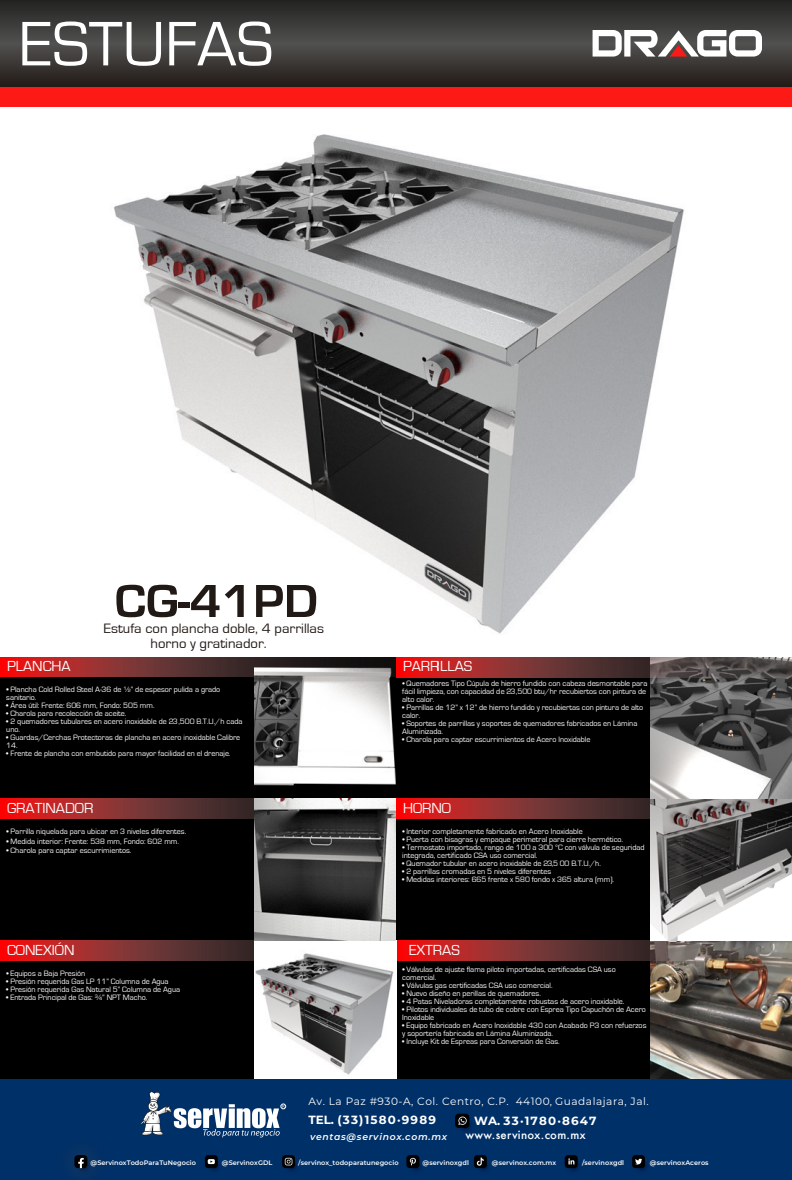
<style>
.page{position:relative;width:792px;height:1180px;background:#fff}
.page>*{position:absolute;margin:0;border:0;box-sizing:border-box;transform-origin:0 0}
.t1{font:65.1px "Eurostile";color:#fff}
.t2{font:700 48px "Eurostile";color:#211915;scale:1.05 1}
.t3{font:15px "Eurostile";color:#fff}
.t4{font:14px "Eurostile";color:#211915;scale:1.05 1}
.t5{font:700 11.9px "Montserrat";letter-spacing:.1em;color:#fff}
.t6{font:500 11.3px "Futura";letter-spacing:.025em;color:#fff}
.t7{font:10.6px "Montserrat";letter-spacing:.05em;color:#fff}
.t8{font:italic 600 9.2px "Montserrat";letter-spacing:.075em;color:#fff}
.t9{font:8px/8px "Eurostile";letter-spacing:-.005em;color:#fff}
.t10{font:600 6.5px "Montserrat";letter-spacing:.005em;color:#fff}
</style>
<div class="page">
<div style="left:0;top:0;width:792px;height:1082px;background:#000"></div>
<svg style="left:0;top:0;width:792px;height:87px;background:#383634"></svg>
<div style="left:0;top:107px;width:792px;height:550px;background:#fff"></div>
<svg style="left:593px;top:30px;width:169px;height:27px;background:#aea9a8"></svg>
<div style="left:0;top:87px;width:792px;height:20px;background:#fd1a16"></div>
<svg style="left:0;top:657px;width:396px;height:20px;background:#832929"></svg>
<img style="left:650px;top:677px;width:142px;height:403px">
<svg style="left:396px;top:941px;width:396px;height:19px;background:#824341"></svg>
<svg style="left:396px;top:799px;width:254px;height:20px;background:#892a2a"></svg>
<svg style="left:396px;top:657px;width:396px;height:20px;background:#783838"></svg>
<svg style="left:650px;top:799px;width:142px;height:142px;background:#939291"></svg>
<svg style="left:0;top:799px;width:254px;height:20px;background:#892a2a"></svg>
<svg style="left:0;top:941px;width:254px;height:19px;background:#892a2a"></svg>
<img style="left:254px;top:801px;width:142px;height:279px">
<img style="left:114px;top:134px;width:570px;height:500px">
<img style="left:254px;top:659px;width:142px;height:142px">
<div style="left:0;top:1080px;width:792px;height:99px;background:#003068"></div>
<svg style="left:455px;top:1115px;width:21px;height:20px"></svg>
<div style="left:455px;top:1114px;width:14px;height:14px;background:#000;border-radius:4px"></div>
<svg style="left:458px;top:1117px;width:9px;height:8px"></svg>
<div style="left:38px;top:1118px;width:88px;height:62px;background:#003068"></div>
<svg style="left:205px;top:1156px;width:18px;height:19px"></svg>
<div style="left:205px;top:1155px;width:13px;height:13px;background:#000;border-radius:3px"></div>
<svg style="left:208px;top:1159px;width:7px;height:5px"></svg>
<svg style="left:282px;top:1156px;width:18px;height:19px"></svg>
<svg style="left:282px;top:1155px;width:13px;height:13px"></svg>
<svg style="left:285px;top:1158px;width:7px;height:7px"></svg>
<svg style="left:74px;top:1156px;width:19px;height:19px"></svg>
<svg style="left:74px;top:1155px;width:13px;height:13px"></svg>
<svg style="left:406px;top:1156px;width:19px;height:19px"></svg>
<div style="left:406px;top:1155px;width:13px;height:13px;background:#000;border-radius:3px"></div>
<svg style="left:410px;top:1158px;width:6px;height:8px"></svg>
<svg style="left:632px;top:1156px;width:19px;height:19px"></svg>
<div style="left:632px;top:1155px;width:13px;height:13px;background:#000;border-radius:3px"></div>
<svg style="left:635px;top:1159px;width:7px;height:6px"></svg>
<svg style="left:564px;top:1156px;width:19px;height:19px"></svg>
<div style="left:565px;top:1155px;width:13px;height:13px;background:#000;border-radius:3px"></div>
<svg style="left:568px;top:1158px;width:6px;height:6px"></svg>
<svg style="left:474px;top:1156px;width:19px;height:19px"></svg>
<div style="left:474px;top:1155px;width:13px;height:13px;background:#000;border-radius:3px"></div>
<svg style="left:477px;top:1158px;width:7px;height:8px"></svg>
<img style="left:136px;top:1113px;width:4px;height:12px">
<img style="left:134px;top:1125px;width:25px;height:18px">
<img style="left:140px;top:1137px;width:8px;height:2px">
<img style="left:148px;top:1137px;width:22px;height:5px">
<img style="left:148px;top:1085px;width:19px;height:4px">
<svg style="left:140px;top:1089px;width:146px;height:48px"></svg>
<h1 class="t1" style="left:20px;top:9px;width:255px">ESTUFAS</h1>
<h2 class="t2" style="left:115px;top:575px;width:195px">CG-41PD</h2>
<h3 class="t4" style="left:151px;top:636px;width:112px">horno y gratinador.</h3>
<h3 class="t4" style="left:104px;top:621px;width:211px">Estufa con plancha doble, 4 parrillas</h3>
<h3 class="t3" style="left:7px;top:658px;width:65px">PLANCHA</h3>
<h3 class="t3" style="left:403px;top:658px;width:71px">PARRILLAS</h3>
<p class="t9" style="left:6px;top:686px;width:216px">• Plancha Cold Rolled Steel A-36 de ½” de espesor pulida a grado sanitario.</p>
<p class="t9" style="left:6px;top:702px;width:150px">• Área útil: Frente: 606 mm, Fondo: 505 mm.</p>
<p class="t9" style="left:6px;top:710px;width:121px">• Charola para recolección de aceite.</p>
<p class="t9" style="left:6px;top:718px;width:238px">• 2 quemadores tubulares en acero inoxidable de 23,500 B.T.U./h cada uno.</p>
<p class="t9" style="left:6px;top:734px;width:235px">• Guardas/Cerchas Protectoras de plancha en acero inoxidable Calibre<br>14.</p>
<p class="t9" style="left:6px;top:750px;width:226px">• Frente de plancha con embutido para mayor facilidad en el drenaje.</p>
<p class="t9" style="left:402px;top:680px;width:247px">• Quemadores Tipo Cúpula de hierro fundido con cabeza desmontable para fácil limpieza, con capacidad de 23,500 btu/hr recubiertos con pintura de alto calor.</p>
<p class="t9" style="left:402px;top:704px;width:242px">• Parrillas de 12” x 12” de hierro fundido y recubiertas con pintura de alto calor.</p>
<p class="t9" style="left:402px;top:720px;width:237px">• Soportes de parrillas y soportes de quemadores fabricados en Lámina<br>Aluminizada.</p>
<p class="t9" style="left:402px;top:736px;width:190px">• Charola para captar escurrimientos de Acero Inoxidable</p>
<h3 class="t3" style="left:7px;top:800px;width:88px">GRATINADOR</h3>
<h3 class="t3" style="left:403px;top:800px;width:50px">HORNO</h3>
<p class="t9" style="left:6px;top:828px;width:181px">• Parrilla niquelada para ubicar en 3 niveles diferentes.</p>
<p class="t9" style="left:6px;top:837px;width:174px">• Medida interior: Frente: 538 mm, Fondo: 602 mm.</p>
<p class="t9" style="left:6px;top:847px;width:127px">• Charola para captar escurrimientos.</p>
<p class="t9" style="left:402px;top:828px;width:182px">• Interior completamente fabricado en Acero Inoxidable</p>
<p class="t9" style="left:402px;top:836px;width:222px">• Puerta con bisagras y empaque perimetral para cierre hermético.</p>
<p class="t9" style="left:402px;top:844px;width:244px">• Termostato importado, rango de 100 a 300 °C con válvula de seguridad integrada, certificado CSA uso comercial.</p>
<p class="t9" style="left:402px;top:860px;width:200px">• Quemador tubular en acero inoxidable de 23,5 00 B.T.U./h.</p>
<p class="t9" style="left:402px;top:868px;width:150px">• 2 parrillas cromadas en 5 niveles diferentes</p>
<p class="t9" style="left:402px;top:876px;width:213px">• Medidas interiores: 665 frente x 580 fondo x 365 altura (mm).</p>
<h3 class="t3" style="left:7px;top:941px;width:69px">CONEXIÓN</h3>
<h3 class="t3" style="left:409px;top:941px;width:52px">EXTRAS</h3>
<p class="t9" style="left:6px;top:969px;width:80px">• Equipos a Baja Presión</p>
<p class="t9" style="left:6px;top:977px;width:164px">• Presión requerida Gas LP 11” Columna de Agua</p>
<p class="t9" style="left:6px;top:985px;width:175px">• Presión requerida Gas Natural 5” Columna de Agua</p>
<p class="t9" style="left:6px;top:993px;width:143px">• Entrada Principal de Gas: ¾” NPT Macho.</p>
<p class="t9" style="left:402px;top:965px;width:215px">• Válvulas de ajuste flama piloto importadas, certificadas CSA uso comercial.</p>
<p class="t9" style="left:402px;top:981px;width:152px">• Válvulas gas certificadas CSA uso comercial.</p>
<p class="t9" style="left:402px;top:989px;width:140px">• Nuevo diseño en perillas de quemadores.</p>
<p class="t9" style="left:402px;top:997px;width:224px">• 4 Patas Niveladoras completamente robustas de acero inoxidable.</p>
<p class="t9" style="left:402px;top:1005px;width:245px">• Pilotos individuales de tubo de cobre con Esprea Tipo Capuchón de Acero<br>Inoxidable</p>
<p class="t9" style="left:402px;top:1021px;width:246px">• Equipo fabricado en Acero Inoxidable 430 con Acabado P3 con refuerzos y soportería fabricada en Lámina Aluminizada.</p>
<p class="t9" style="left:402px;top:1037px;width:159px">• Incluye Kit de Espreas para Conversión de Gas.</p>
<h3 class="t7" style="left:308px;top:1094px;width:342px">Av. La Paz #930-A, Col. Centro, C.P. 44100, Guadalajara, Jal.</h3>
<h3 class="t5" style="left:308px;top:1111px;width:129px">TEL. (33)1580·9989</h3>
<p class="t8" style="left:310px;top:1130px;width:138px">ventas@servinox.com.mx</p>
<h3 class="t6" style="left:465px;top:1127px;width:122px">www.servinox.com.mx</h3>
<h3 class="t5" style="left:474px;top:1112px;width:124px">WA. 33·1780·8647</h3>
<p class="t10" style="left:91px;top:1158px;width:107px">@ServinoxTodoParaTuNegocio</p>
<p class="t10" style="left:222px;top:1158px;width:52px">@ServinoxGDL</p>
<p class="t10" style="left:298px;top:1158px;width:102px">/servinox_todoparatunegocio</p>
<p class="t10" style="left:423px;top:1158px;width:48px">@servinoxgdl</p>
<p class="t10" style="left:492px;top:1158px;width:66px">@servinox.com.mx</p>
<p class="t10" style="left:582px;top:1158px;width:44px">/servinoxgdl</p>
<p class="t10" style="left:650px;top:1158px;width:60px">@servinoxAceros</p>
</div>
